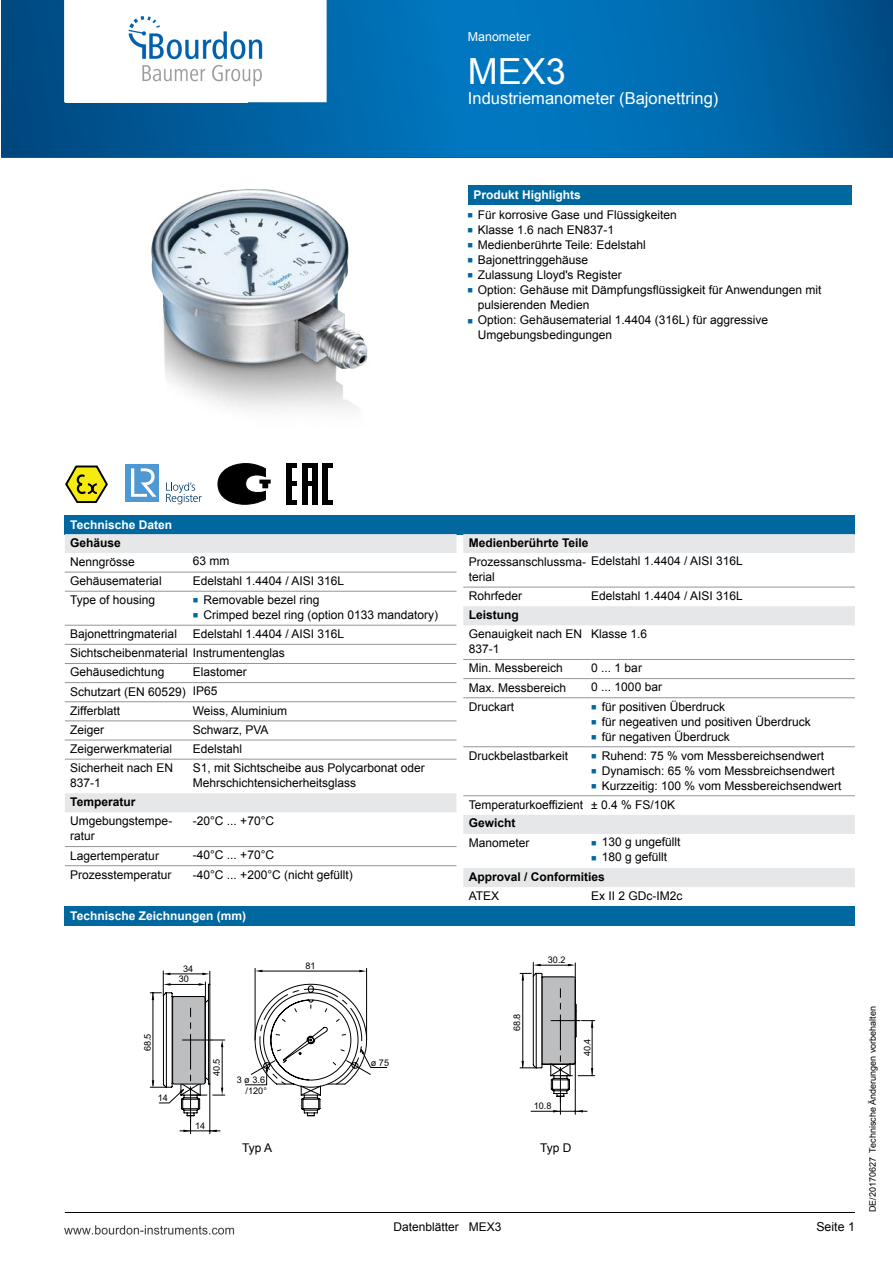
<style>
.page{position:relative;width:893px;height:1263px;background:#fff}
.page>*{position:absolute;margin:0;border:0;box-sizing:border-box;transform-origin:0 0}
.t1{font:36px "Arial";color:#fff}
.t2{font:16.5px "Arial";color:#fff}
.t3{font:12.3px "Arial";color:#fff}
.t4{font:12.3px "Arial";color:#000}
.t5{font:12px/19.2px "Arial";color:#000}
.t6{font:700 12px/18.3px "Arial";color:#fff}
.t7{font:700 12px/19.2px "Arial";color:#000}
.t8{font:9.15px/10.6px "Arial";color:#000;text-align:center}
.t9{font:9px "Arial";color:#000}
.s1{color:#00689e}
.s2{color:#000}
.s3{font-weight:400;color:#000}
.s4{font-weight:700}
.s5{font-weight:400}
</style>
<div class="page">
<img style="left:1px;top:0;width:892px;height:1235px">
<p class="t3" style="left:468px;top:29px;width:64px">Manometer</p>
<p class="t1" style="left:468px;top:48px;width:100px">MEX3</p>
<p class="t2" style="left:468px;top:87px;width:252px">Industriemanometer (Bajonettring)</p>
<p class="t6" style="left:473px;top:186px;width:109px">Produkt Highlights</p>
<p class="t5" style="left:467px;top:206px;width:211px"><span class="s1">■</span> Für korrosive Gase und Flüssigkeiten</p>
<p class="t5" style="left:467px;top:221px;width:148px"><span class="s1">■</span> Klasse 1.6 nach EN837-1</p>
<p class="t5" style="left:467px;top:236px;width:180px"><span class="s1">■</span> Medienberührte Teile: Edelstahl</p>
<p class="t5" style="left:467px;top:251px;width:122px"><span class="s1">■</span> Bajonettringgehäuse</p>
<p class="t5" style="left:467px;top:266px;width:156px"><span class="s1">■</span> Zulassung Lloyd's Register</p>
<p class="t5" style="left:478px;top:283px;width:345px;line-height:15px;text-indent:-11px"><span class="s1">■</span> Option: Gehäuse mit Dämpfungsflüssigkeit für Anwendungen mit pulsierenden Medien</p>
<p class="t5" style="left:478px;top:313px;width:292px;line-height:15px;text-indent:-11px"><span class="s1">■</span> Option: Gehäusematerial 1.4404 (316L) für aggressive<br>Umgebungsbedingungen</p>
<p class="t6" style="left:70px;top:516px;width:103px">Technische Daten<br><span class="s2">Gehäuse<br></span><span class="s3">Nenngrösse</span></p>
<p class="t5" style="left:193px;top:552px;width:38px">63 mm</p>
<p class="t5" style="left:70px;top:571px;width:93px">Gehäusematerial</p>
<p class="t5" style="left:193px;top:571px;width:153px">Edelstahl 1.4404 / AISI 316L</p>
<p class="t5" style="left:70px;top:590px;width:86px">Type of housing</p>
<p class="t5" style="left:193px;top:590px;width:128px"><span class="s1">■</span> Removable bezel ring</p>
<p class="t5" style="left:193px;top:605px;width:247px"><span class="s1">■</span> Crimped bezel ring (option 0133 mandatory)</p>
<p class="t5" style="left:70px;top:624px;width:108px">Bajonettringmaterial</p>
<p class="t5" style="left:70px;top:624px;width:275px;text-indent:123px">Edelstahl 1.4404 / AISI 316L<br>Sichtscheibenmaterial Instrumentenglas<br>Gehäusedichtung</p>
<p class="t5" style="left:70px;top:662px;width:178px;text-indent:123px">Elastomer<br>Schutzart (EN 60529) IP65<br>Zifferblatt</p>
<p class="t5" style="left:193px;top:701px;width:96px">Weiss, Aluminium</p>
<p class="t5" style="left:70px;top:720px;width:36px">Zeiger</p>
<p class="t5" style="left:193px;top:720px;width:77px">Schwarz, PVA</p>
<p class="t5" style="left:70px;top:739px;width:104px">Zeigerwerkmaterial</p>
<p class="t5" style="left:193px;top:739px;width:51px">Edelstahl</p>
<p class="t5" style="left:70px;top:760px;width:104px;line-height:15px">Sicherheit nach EN<br>837-1</p>
<p class="t5" style="left:193px;top:760px;width:234px;line-height:15px">S1, mit Sichtscheibe aus Polycarbonat oder<br>Mehrschichtensicherheitsglass</p>
<p class="t5" style="left:70px;top:792px;width:104px"><span class="s4">Temperatur<br></span>Umgebungstempe-</p>
<p class="t5" style="left:70px;top:826px;width:26px">ratur</p>
<p class="t5" style="left:193px;top:811px;width:83px">-20°C ... +70°C</p>
<p class="t5" style="left:70px;top:846px;width:90px">Lagertemperatur</p>
<p class="t5" style="left:193px;top:846px;width:83px">-40°C ... +70°C</p>
<p class="t5" style="left:70px;top:865px;width:103px">Prozesstemperatur</p>
<p class="t5" style="left:193px;top:865px;width:161px">-40°C ... +200°C (nicht gefüllt)</p>
<p class="t6" style="left:70px;top:907px;width:177px">Technische Zeichnungen (mm)</p>
<p class="t8" style="left:179px;top:963px;width:16px">34<br>30</p>
<p class="t8" style="left:305px;top:961px;width:12px">81</p>
<p class="t8" style="left:142px;top:1051px;width:19px;rotate:-90deg">68.5</p>
<p class="t8" style="left:158px;top:1092px;width:12px">14</p>
<p class="t8" style="left:211px;top:1076px;width:19px;rotate:-90deg">40.5</p>
<p class="t8" style="left:371px;top:1058px;width:20px">ø 75</p>
<p class="t8" style="left:237px;top:1075px;width:32px;text-align:right">3 ø 3.6 /120°</p>
<p class="t8" style="left:195px;top:1121px;width:12px">14</p>
<p class="t5" style="left:469px;top:533px;width:275px;line-height:18.8px"><span class="s4">Medienberührte Teile<br></span>Prozessanschlussma- Edelstahl 1.4404 / AISI 316L</p>
<p class="t5" style="left:469px;top:567px;width:55px">terial<br>Rohrfeder</p>
<p class="t5" style="left:591px;top:586px;width:153px">Edelstahl 1.4404 / AISI 316L</p>
<p class="t5" style="left:469px;top:605px;width:115px"><span class="s4">Leistung<br></span>Genauigkeit nach EN</p>
<p class="t5" style="left:469px;top:639px;width:32px">837-1</p>
<p class="t5" style="left:591px;top:624px;width:58px">Klasse 1.6</p>
<p class="t5" style="left:469px;top:659px;width:96px">Min. Messbereich</p>
<p class="t5" style="left:591px;top:658px;width:52px">0 ... 1 bar</p>
<p class="t5" style="left:469px;top:678px;width:99px">Max. Messbereich</p>
<p class="t5" style="left:591px;top:678px;width:72px">0 ... 1000 bar</p>
<p class="t5" style="left:469px;top:697px;width:47px">Druckart</p>
<p class="t5" style="left:591px;top:697px;width:136px"><span class="s1">■</span> für positiven Überdruck</p>
<p class="t5" style="left:591px;top:712px;width:221px"><span class="s1">■</span> für negeativen und positiven Überdruck</p>
<p class="t5" style="left:591px;top:727px;width:140px"><span class="s1">■</span> für negativen Überdruck</p>
<p class="t5" style="left:469px;top:746px;width:101px">Druckbelastbarkeit</p>
<p class="t5" style="left:591px;top:746px;width:234px"><span class="s1">■</span> Ruhend: 75 % vom Messbereichsendwert</p>
<p class="t5" style="left:591px;top:761px;width:245px"><span class="s1">■</span> Dynamisch: 65 % vom Messbreichsendwert</p>
<p class="t5" style="left:469px;top:776px;width:374px;text-indent:123px"><span class="s1">■</span> Kurzzeitig: 100 % vom Messbereichsendwert<br>Temperaturkoeffizient ± 0.4 % FS/10K<br><span class="s4">Gewicht<br></span>Manometer</p>
<p class="t5" style="left:591px;top:833px;width:91px"><span class="s1">■</span> 130 g ungefüllt</p>
<p class="t7" style="left:469px;top:848px;width:200px;text-indent:123px"><span class="s1">■</span> <span class="s5">180 g gefüllt<br></span>Approval / Conformities<br><span class="s5">ATEX</span></p>
<p class="t5" style="left:591px;top:886px;width:93px">Ex II 2 GDc-IM2c</p>
<p class="t8" style="left:548px;top:955px;width:19px">30.2</p>
<p class="t8" style="left:512px;top:1031px;width:19px;rotate:-90deg">68.8</p>
<p class="t8" style="left:534px;top:1100px;width:19px">10.8</p>
<p class="t8" style="left:582px;top:1056px;width:19px;rotate:-90deg">40.4</p>
<p class="t5" style="left:242px;top:1138px;width:32px">Typ A</p>
<p class="t5" style="left:540px;top:1138px;width:33px">Typ D</p>
<p class="t5" style="left:393px;top:1217px;width:110px">Datenblätter MEX3</p>
<p class="t4" style="left:816px;top:1218px;width:40px">Seite 1</p>
<p class="t9" style="left:867px;top:1212px;width:207px;rotate:-90deg">DE/20170627 Technische Änderungen vorbehalten</p>
</div>
